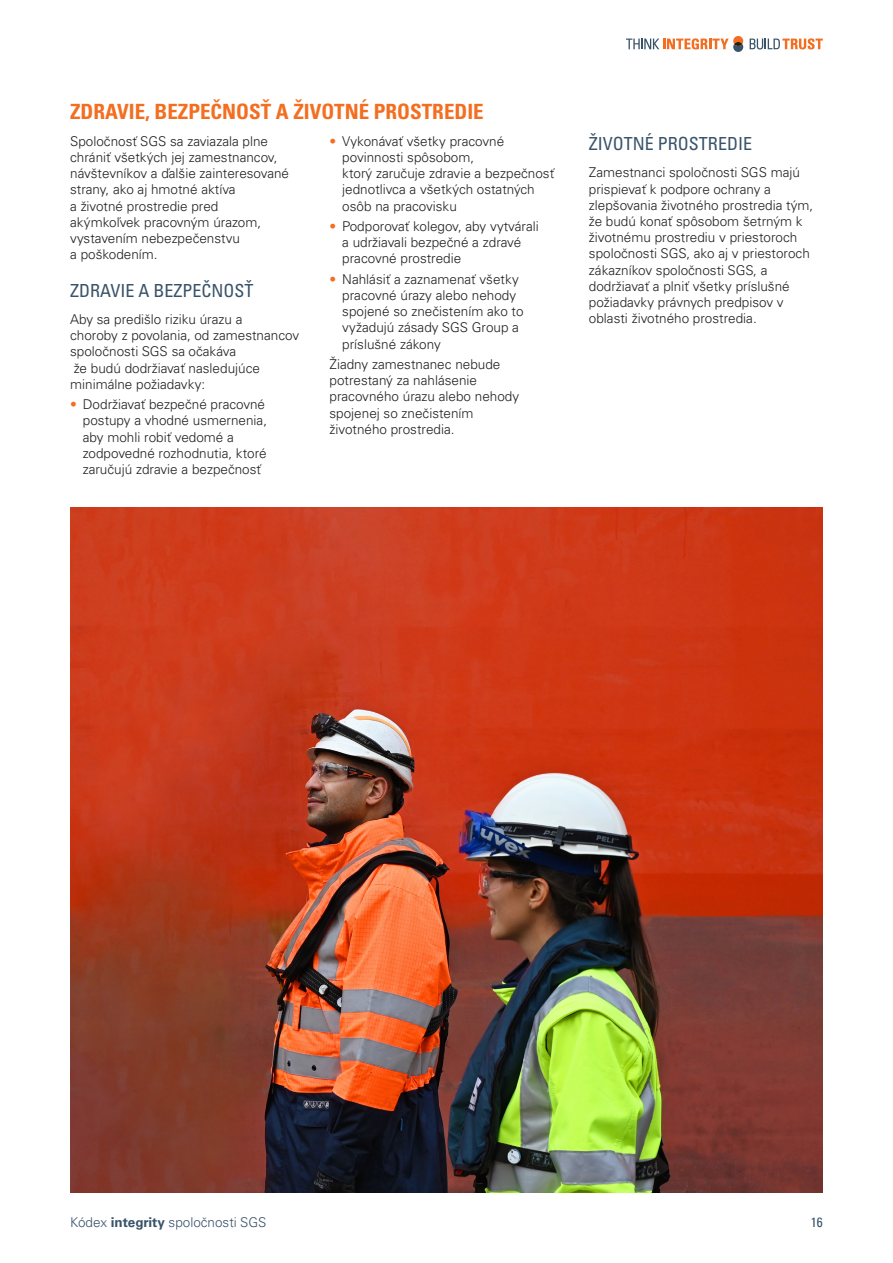
<style>
.page{position:relative;width:893px;height:1263px;background:#fff}
.page>*{position:absolute;margin:0;border:0;box-sizing:border-box;transform-origin:0 0}
.First_Subheading{font:21px "Univers LTCYR 67 Bold Cond";color:#f36e21}
.Second_Subheading{font:condensed 18px "Univers LTCYR 57";color:#395369}
.Body_Text{font:300 13.5px/16.2px "Univers LTCYR 45";color:#231f20}
.t1{font:300 13.5px "Univers LTCYR 45";color:#395369}
.Body_Text-2{font:condensed 13.5px "Univers LT";color:#395369}
.s1{color:#f36e21}
.s2{font-family:"Univers LTCYR 65";font-weight:700}
</style>
<div class="page">
<img style="left:70px;top:507px;width:753px;height:686px">
<svg style="left:750px;top:38px;width:73px;height:11px"></svg>
<svg style="left:626px;top:36px;width:117px;height:16px"></svg>
<p class="First_Subheading" style="left:70px;top:98px;width:415px">ZDRAVIE, BEZPEČNOSŤ A ŽIVOTNÉ PROSTREDIE</p>
<p class="Body_Text" style="left:70px;top:132px;width:220px">Spoločnosť SGS sa zaviazala plne chrániť všetkých jej zamestnancov, návštevníkov a ďalšie zainteresované strany, ako aj hmotné aktíva<br>a životné prostredie pred akýmkoľvek pracovným úrazom, vystavením nebezpečenstvu<br>a poškodením.</p>
<p class="Second_Subheading" style="left:70px;top:279px;width:185px">ZDRAVIE A BEZPEČNOSŤ</p>
<p class="Body_Text" style="left:70px;top:311px;width:230px">Aby sa predišlo riziku úrazu a<br>choroby z povolania, od zamestnancov spoločnosti SGS sa očakáva<br>že budú dodržiavať nasledujúce minimálne požiadavky:</p>
<p class="Body_Text" style="left:83px;top:396px;width:186px;text-indent:-13px"><span class="s1">•</span> Dodržiavať bezpečné pracovné postupy a vhodné usmernenia, aby mohli robiť vedomé a zodpovedné rozhodnutia, ktoré zaručujú zdravie a bezpečnosť</p>
<p class="Body_Text" style="left:342px;top:132px;width:213px;text-indent:-13px"><span class="s1">•</span> Vykonávať všetky pracovné povinnosti spôsobom,<br>ktorý zaručuje zdravie a bezpečnosť jednotlivca a všetkých ostatných osôb na pracovisku</p>
<p class="Body_Text" style="left:342px;top:218px;width:198px;text-indent:-13px"><span class="s1">•</span> Podporovať kolegov, aby vytvárali a udržiavali bezpečné a zdravé pracovné prostredie</p>
<p class="Body_Text" style="left:342px;top:271px;width:183px;text-indent:-13px"><span class="s1">•</span> Nahlásiť a zaznamenať všetky pracovné úrazy alebo nehody spojené so znečistením ako to vyžadujú zásady SGS Group a príslušné zákony</p>
<p class="Body_Text" style="left:330px;top:356px;width:191px">Žiadny zamestnanec nebude potrestaný za nahlásenie pracovného úrazu alebo nehody spojenej so znečistením životného prostredia.</p>
<p class="Second_Subheading" style="left:589px;top:133px;width:165px">ŽIVOTNÉ PROSTREDIE</p>
<p class="Body_Text" style="left:589px;top:164px;width:226px">Zamestnanci spoločnosti SGS majú prispievať k podpore ochrany a zlepšovania životného prostredia tým, že budú konať spôsobom šetrným k životnému prostrediu v priestoroch spoločnosti SGS, ako aj v priestoroch zákazníkov spoločnosti SGS, a dodržiavať a plniť všetky príslušné požiadavky právnych predpisov v oblasti životného prostredia.</p>
<p class="t1" style="left:70px;top:1214px;width:198px">Kódex <span class="s2">integrity</span> spoločnosti SGS</p>
<p class="Body_Text-2" style="left:811px;top:1214px;width:13px">16</p>
</div>
